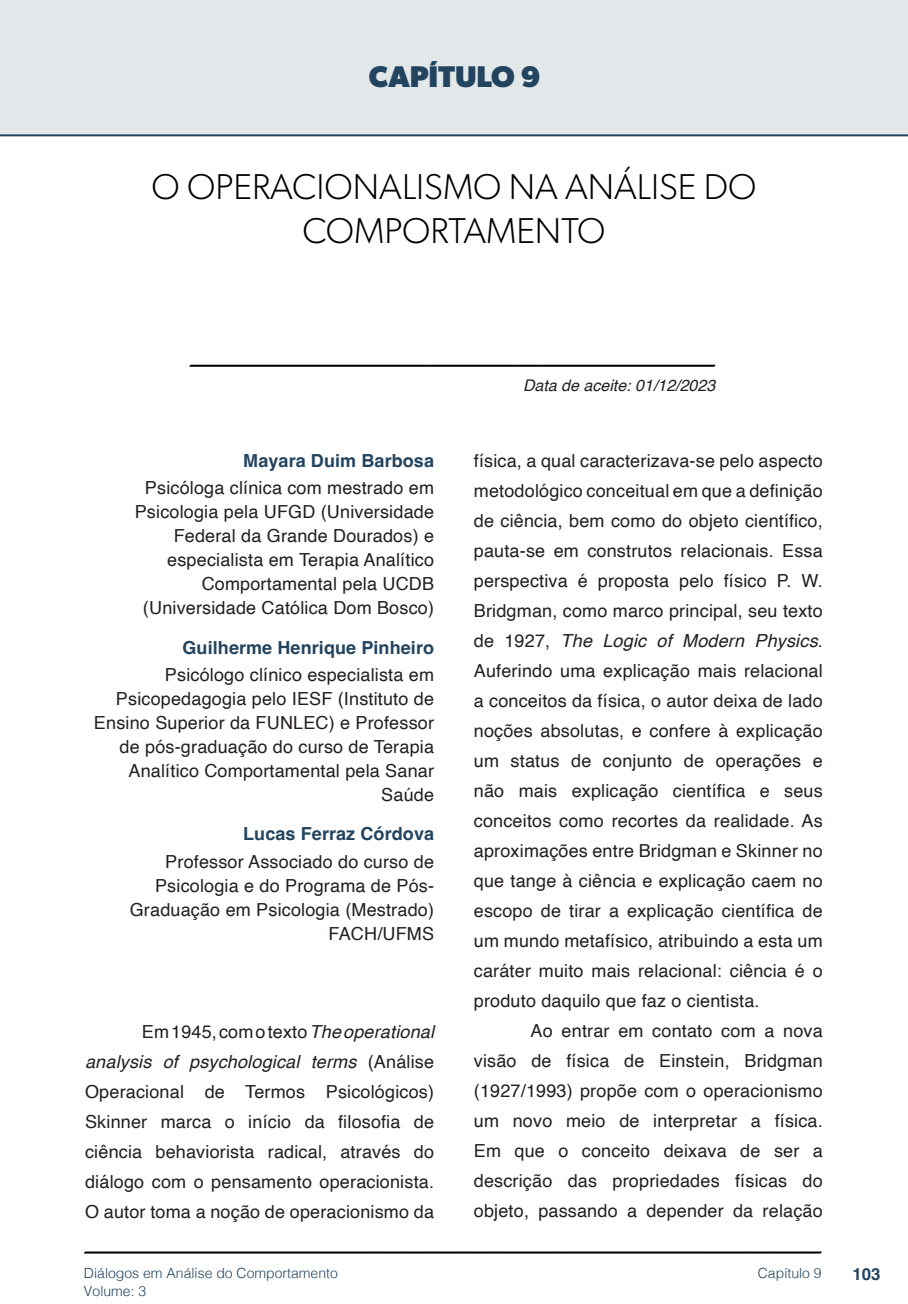
<style>
.page{position:relative;width:908px;height:1304px;background:#fff}
.page>*{position:absolute;margin:0;border:0;box-sizing:border-box;transform-origin:0 0}
.nome_artigos{font:300 36px/44px "Gibson";color:#000;text-align:center}
.capítulos{font:700 30px "Gibson";color:#23445f}
.txt{font:18px/30px "Helvetica";letter-spacing:.01em;color:#231f20;text-align:justify}
.info_autores{font:18px/24px "Helvetica";letter-spacing:.01em;color:#231f20;text-align:right}
.nome_autores{font:700 18px "Helvetica";letter-spacing:.005em;color:#23445f}
.t1{font:700 16.8px "Helvetica";color:#23445f}
.t2{font:italic 16px "Helvetica";color:#231f20}
.t3{font:300 14px/18px "Helvetica";color:#23445f}
.s1{font-style:italic}
</style>
<div class="page">
<svg style="left:84px;top:1251px;width:737px;height:3px;background:#515151"></svg>
<div style="left:0;top:0;width:907px;height:136px;background:#e2e7e9"></div>
<svg style="left:189px;top:364px;width:526px;height:3px;background:#4f4f4f"></svg>
<div style="left:44px;top:72px;width:68px;height:61px;background:#e2e7e9"></div>
<p class="capítulos" style="left:369px;top:58px;width:173px">CAPÍTULO 9</p>
<p class="nome_artigos" style="left:152px;top:164px;width:606px">O OPERACIONALISMO NA ANÁLISE DO<br>COMPORTAMENTO</p>
<p class="nome_autores" style="left:243px;top:450px;width:192px">Mayara Duim Barbosa</p>
<p class="info_autores" style="left:135px;top:477px;width:301px">Psicóloga clínica com mestrado em<br>Psicologia pela UFGD (Universidade<br>Federal da Grande Dourados) e especialista em Terapia Analítico<br>Comportamental pela UCDB (Universidade Católica Dom Bosco)</p>
<p class="nome_autores" style="left:182px;top:636px;width:253px">Guilherme Henrique Pinheiro</p>
<p class="info_autores" style="left:94px;top:663px;width:341px">Psicólogo clínico especialista em<br>Psicopedagogia pelo IESF (Instituto de<br>Ensino Superior da FUNLEC) e Professor de pós-graduação do curso de Terapia<br>Analítico Comportamental pela Sanar<br>Saúde</p>
<p class="nome_autores" style="left:243px;top:823px;width:192px">Lucas Ferraz Córdova</p>
<p class="info_autores" style="left:130px;top:850px;width:306px">Professor Associado do curso de<br>Psicologia e do Programa de Pós-<br>Graduação em Psicologia (Mestrado)<br>FACH/UFMS</p>
<p class="txt" style="left:85px;top:1017px;width:350px;text-indent:57px">Em 1945, com o texto <span class="s1">The operational analysis of psychological terms</span> (Análise Operacional de Termos Psicológicos)<br>Skinner marca o início da filosofia de ciência behaviorista radical, através do diálogo com o pensamento operacionista.<br>O autor toma a noção de operacionismo da</p>
<p class="t2" style="left:523px;top:373px;width:194px">Data de aceite: 01/12/2023</p>
<p class="txt" style="left:473px;top:446px;width:350px">física, a qual caracterizava-se pelo aspecto metodológico conceitual em que a definição de ciência, bem como do objeto científico, pauta-se em construtos relacionais. Essa perspectiva é proposta pelo físico P. W.<br>Bridgman, como marco principal, seu texto de 1927, <span class="s1">The Logic of Modern Physics</span>.<br>Auferindo uma explicação mais relacional a conceitos da física, o autor deixa de lado noções absolutas, e confere à explicação um status de conjunto de operações e não mais explicação científica e seus conceitos como recortes da realidade. As aproximações entre Bridgman e Skinner no que tange à ciência e explicação caem no escopo de tirar a explicação científica de um mundo metafísico, atribuindo a esta um caráter muito mais relacional: ciência é o produto daquilo que faz o cientista.</p>
<p class="txt" style="left:473px;top:1016px;width:350px;text-indent:57px">Ao entrar em contato com a nova visão de física de Einstein, Bridgman (1927/1993) propõe com o operacionismo um novo meio de interpretar a física.<br>Em que o conceito deixava de ser a descrição das propriedades físicas do objeto, passando a depender da relação</p>
<p class="t3" style="left:84px;top:1263px;width:255px">Diálogos em Análise do Comportamento<br>Volume: 3</p>
<p class="t3" style="left:757px;top:1263px;width:65px">Capítulo 9</p>
<p class="t1" style="left:851px;top:1264px;width:30px">103</p>
</div>
